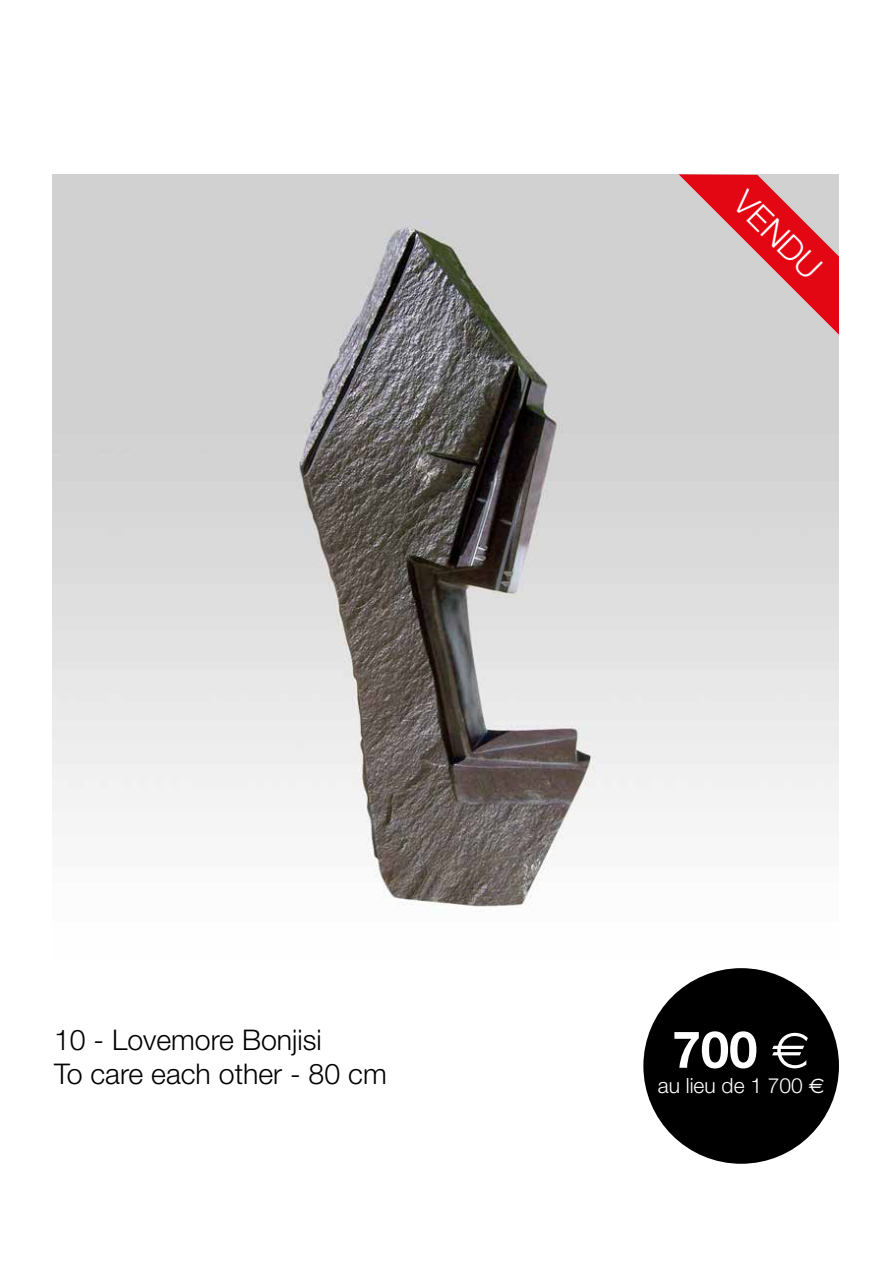
<style>
.page{position:relative;width:893px;height:1263px;background:#fff}
.page>*{position:absolute;margin:0;border:0;box-sizing:border-box;transform-origin:0 0}
.t1{font:700 51px "Helvetica Neue";color:#fff}
.t2{font:300 33.3px "Helvetica Neue";color:#fff}
.t3{font:300 28.5px/34.2px "Helvetica Neue";color:#000}
.t4{font:300 21px "Helvetica Neue";color:#fff}
.s1{font-family:"Euro Sans";font-weight:400}
</style>
<div class="page">
<img style="left:53px;top:174px;width:786px;height:734px">
<div style="left:643px;top:968px;width:196px;height:196px;background:#000;border-radius:50%"></div>
<svg style="left:679px;top:174px;width:160px;height:161px;background:#d7868b"></svg>
<p class="t2" style="left:753px;top:182px;width:110px;rotate:45deg">VENDU</p>
<p class="t3" style="left:54px;top:1022px;width:334px">10 - Lovemore Bonjisi<br>To care each other - 80 cm</p>
<h1 class="t1" style="left:672px;top:1018px;width:139px">700 <span class="s1">€</span></h1>
<p class="t4" style="left:658px;top:1073px;width:168px">au lieu de 1 700 <span class="s1">€</span></p>
</div>
